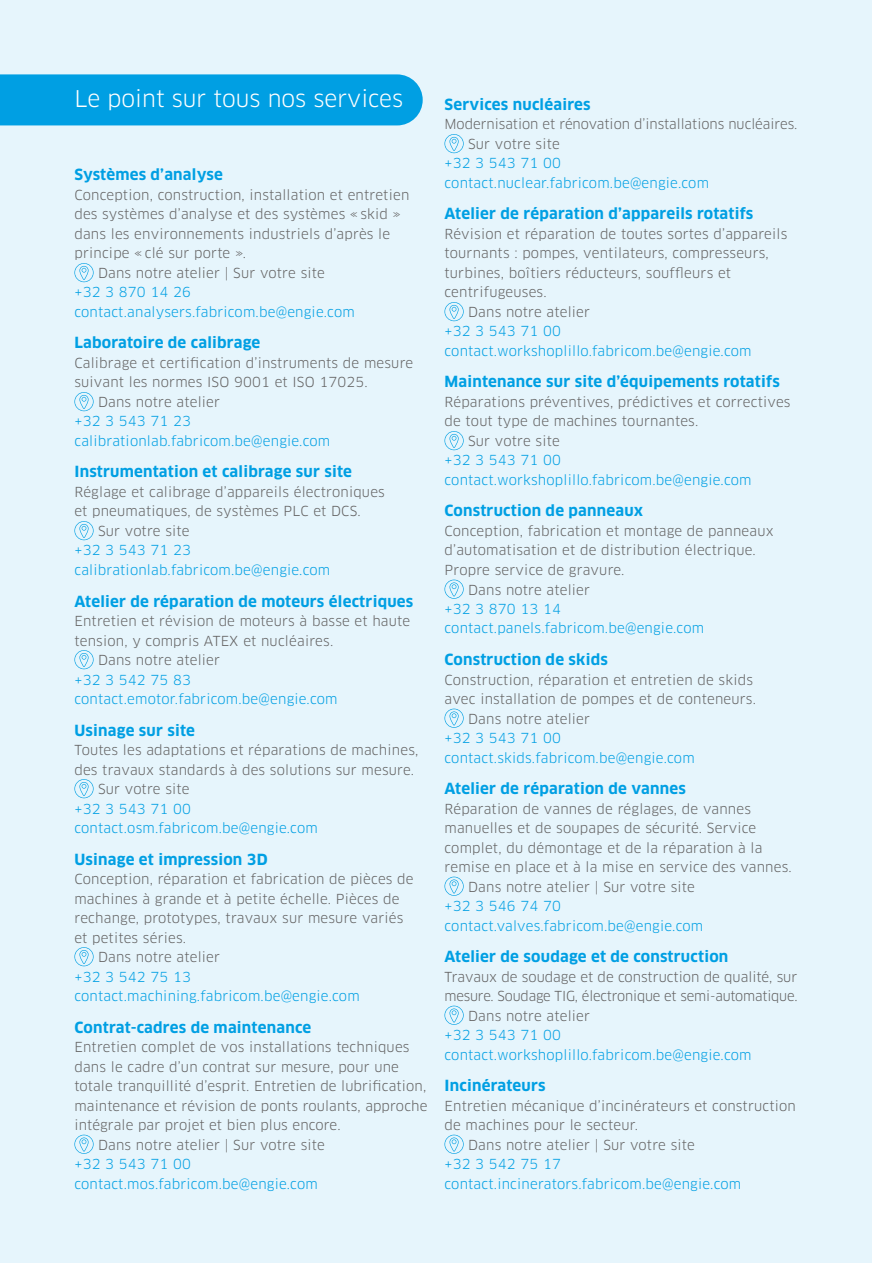
<style>
.page{position:relative;width:872px;height:1263px;background:#e6f5fc}
.page>*{position:absolute;margin:0;border:0;box-sizing:border-box;transform-origin:0 0}
.t1{font:22.5px "Clan Pro";color:#fff}
.t2{font:700 15px "Clan Pro";letter-spacing:.015em;color:#009fe3}
.t3{font:13.5px/19.5px "Clan Pro";letter-spacing:.015em;color:#646363}
.t4{font:13.5px/19.5px "Clan Pro";letter-spacing:.015em;color:#009fe3}
.t5{font:13.5px "Clan Pro";letter-spacing:-.015em;color:#646363}
</style>
<div class="page">
<svg style="left:74px;top:263px;width:20px;height:19px"></svg>
<svg style="left:74px;top:392px;width:20px;height:19px"></svg>
<svg style="left:74px;top:521px;width:20px;height:19px"></svg>
<svg style="left:74px;top:650px;width:20px;height:19px"></svg>
<svg style="left:74px;top:779px;width:20px;height:19px"></svg>
<svg style="left:74px;top:947px;width:20px;height:19px"></svg>
<svg style="left:74px;top:1135px;width:20px;height:19px"></svg>
<svg style="left:444px;top:134px;width:19px;height:19px"></svg>
<svg style="left:444px;top:302px;width:19px;height:19px"></svg>
<svg style="left:444px;top:431px;width:19px;height:19px"></svg>
<svg style="left:444px;top:580px;width:19px;height:19px"></svg>
<svg style="left:444px;top:709px;width:19px;height:19px"></svg>
<svg style="left:444px;top:877px;width:19px;height:19px"></svg>
<svg style="left:444px;top:1006px;width:19px;height:19px"></svg>
<svg style="left:444px;top:1135px;width:19px;height:19px"></svg>
<div style="left:1px;top:74px;width:422px;height:51px;background:#009fe3"></div>
<img style="left:0;top:0;width:1px;height:237px">
<h1 class="t1" style="left:75px;top:86px;width:330px">Le point sur tous nos services</h1>
<p class="t2" style="left:74px;top:166px;width:150px">Systèmes d’analyse</p>
<p class="t3" style="left:74px;top:185px;width:336px">Conception, construction, installation et entretien</p>
<p class="t3" style="left:74px;top:205px;width:328px">des systèmes d’analyse et des systèmes « skid »</p>
<p class="t3" style="left:74px;top:224px;width:317px">dans les environnements industriels d’après le</p>
<p class="t3" style="left:74px;top:244px;width:173px">principe « clé sur porte ».</p>
<p class="t3" style="left:98px;top:263px;width:228px">Dans notre atelier | Sur votre site</p>
<p class="t4" style="left:74px;top:283px;width:282px">+32 3 870 14 26 contact.analysers.fabricom.be@engie.com</p>
<p class="t2" style="left:74px;top:334px;width:187px">Laboratoire de calibrage</p>
<p class="t3" style="left:74px;top:353px;width:340px">Calibrage et certification d’instruments de mesure</p>
<p class="t3" style="left:74px;top:373px;width:295px">suivant les normes ISO 9001 et ISO 17025.</p>
<p class="t3" style="left:98px;top:392px;width:123px">Dans notre atelier</p>
<p class="t4" style="left:74px;top:412px;width:257px">+32 3 543 71 23 calibrationlab.fabricom.be@engie.com</p>
<p class="t2" style="left:74px;top:463px;width:279px">Instrumentation et calibrage sur site</p>
<p class="t3" style="left:74px;top:482px;width:312px">Réglage et calibrage d’appareils électroniques</p>
<p class="t3" style="left:74px;top:502px;width:288px">et pneumatiques, de systèmes PLC et DCS.</p>
<p class="t3" style="left:98px;top:521px;width:93px">Sur votre site</p>
<p class="t4" style="left:74px;top:541px;width:257px">+32 3 543 71 23 calibrationlab.fabricom.be@engie.com</p>
<p class="t2" style="left:74px;top:592px;width:340px">Atelier de réparation de moteurs électriques</p>
<p class="t3" style="left:74px;top:611px;width:337px">Entretien et révision de moteurs à basse et haute</p>
<p class="t3" style="left:74px;top:631px;width:260px">tension, y compris ATEX et nucléaires.</p>
<p class="t3" style="left:98px;top:650px;width:123px">Dans notre atelier</p>
<p class="t4" style="left:74px;top:670px;width:265px">+32 3 542 75 83 contact.emotor.fabricom.be@engie.com</p>
<p class="t2" style="left:74px;top:721px;width:122px">Usinage sur site</p>
<p class="t3" style="left:74px;top:740px;width:345px">Toutes les adaptations et réparations de machines,</p>
<p class="t3" style="left:74px;top:760px;width:341px">des travaux standards à des solutions sur mesure.</p>
<p class="t3" style="left:98px;top:779px;width:93px">Sur votre site</p>
<p class="t4" style="left:74px;top:799px;width:245px">+32 3 543 71 00 contact.osm.fabricom.be@engie.com</p>
<p class="t2" style="left:74px;top:850px;width:195px">Usinage et impression 3D</p>
<p class="t3" style="left:74px;top:869px;width:341px">Conception, réparation et fabrication de pièces de</p>
<p class="t3" style="left:74px;top:889px;width:326px">machines à grande et à petite échelle. Pièces de</p>
<p class="t3" style="left:74px;top:908px;width:330px">rechange, prototypes, travaux sur mesure variés</p>
<p class="t3" style="left:74px;top:928px;width:113px">et petites séries.</p>
<p class="t3" style="left:98px;top:947px;width:123px">Dans notre atelier</p>
<p class="t4" style="left:74px;top:967px;width:287px">+32 3 542 75 13 contact.machining.fabricom.be@engie.com</p>
<p class="t2" style="left:74px;top:1018px;width:238px">Contrat-cadres de maintenance</p>
<p class="t3" style="left:74px;top:1037px;width:336px">Entretien complet de vos installations techniques</p>
<p class="t3" style="left:74px;top:1057px;width:326px">dans le cadre d’un contrat sur mesure, pour une</p>
<p class="t3" style="left:74px;top:1076px;width:353px">totale tranquillité d’esprit. Entretien de lubrification,</p>
<p class="t3" style="left:74px;top:1096px;width:354px">maintenance et révision de ponts roulants, approche</p>
<p class="t3" style="left:74px;top:1115px;width:268px">intégrale par projet et bien plus encore.</p>
<p class="t3" style="left:98px;top:1135px;width:228px">Dans notre atelier | Sur votre site</p>
<p class="t4" style="left:74px;top:1154px;width:245px">+32 3 543 71 00 contact.mos.fabricom.be@engie.com</p>
<p class="t2" style="left:444px;top:96px;width:148px">Services nucléaires</p>
<p class="t3" style="left:468px;top:115px;width:331px;text-indent:-24px">Modernisation et rénovation d’installations nucléaires.<br>Sur votre site</p>
<p class="t4" style="left:444px;top:154px;width:266px">+32 3 543 71 00 contact.nuclear.fabricom.be@engie.com</p>
<p class="t2" style="left:444px;top:205px;width:310px">Atelier de réparation d’appareils rotatifs</p>
<p class="t3" style="left:444px;top:224px;width:344px">Révision et réparation de toutes sortes d’appareils</p>
<p class="t3" style="left:444px;top:244px;width:326px">tournants : pompes, ventilateurs, compresseurs,</p>
<p class="t3" style="left:444px;top:263px;width:288px">turbines, boîtiers réducteurs, souffleurs et</p>
<p class="t3" style="left:444px;top:283px;width:104px">centrifugeuses.</p>
<p class="t3" style="left:468px;top:302px;width:123px">Dans notre atelier</p>
<p class="t4" style="left:444px;top:322px;width:308px">+32 3 543 71 00 contact.workshoplillo.fabricom.be@engie.com</p>
<p class="t2" style="left:444px;top:373px;width:337px">Maintenance sur site d’équipements rotatifs</p>
<p class="t3" style="left:444px;top:392px;width:347px">Réparations préventives, prédictives et correctives</p>
<p class="t3" style="left:444px;top:412px;width:255px">de tout type de machines tournantes.</p>
<p class="t3" style="left:468px;top:431px;width:93px">Sur votre site</p>
<p class="t4" style="left:444px;top:451px;width:308px">+32 3 543 71 00 contact.workshoplillo.fabricom.be@engie.com</p>
<p class="t2" style="left:444px;top:502px;width:200px">Construction de panneaux</p>
<p class="t3" style="left:444px;top:521px;width:331px">Conception, fabrication et montage de panneaux</p>
<p class="t3" style="left:444px;top:541px;width:313px">d’automatisation et de distribution électrique.</p>
<p class="t3" style="left:444px;top:560px;width:182px">Propre service de gravure.</p>
<p class="t3" style="left:468px;top:580px;width:123px">Dans notre atelier</p>
<p class="t4" style="left:444px;top:599px;width:261px">+32 3 870 13 14 contact.panels.fabricom.be@engie.com</p>
<p class="t2" style="left:444px;top:651px;width:165px">Construction de skids</p>
<p class="t3" style="left:444px;top:670px;width:310px">Construction, réparation et entretien de skids</p>
<p class="t3" style="left:444px;top:689px;width:313px">avec installation de pompes et de conteneurs.</p>
<p class="t3" style="left:468px;top:709px;width:123px">Dans notre atelier</p>
<p class="t4" style="left:444px;top:728px;width:252px">+32 3 543 71 00 contact.skids.fabricom.be@engie.com</p>
<p class="t2" style="left:444px;top:780px;width:243px">Atelier de réparation de vannes</p>
<p class="t3" style="left:444px;top:799px;width:308px">Réparation de vannes de réglages, de vannes</p>
<p class="t3" style="left:444px;top:818px;width:313px">manuelles et de soupapes de sécurité. Service</p>
<p class="t3" style="left:444px;top:838px;width:319px">complet, du démontage et de la réparation à la</p>
<p class="t3" style="left:444px;top:857px;width:349px">remise en place et à la mise en service des vannes.</p>
<p class="t3" style="left:468px;top:877px;width:228px">Dans notre atelier | Sur votre site</p>
<p class="t4" style="left:444px;top:896px;width:260px">+32 3 546 74 70 contact.valves.fabricom.be@engie.com</p>
<p class="t2" style="left:444px;top:948px;width:285px">Atelier de soudage et de construction</p>
<p class="t3" style="left:444px;top:967px;width:354px">Travaux de soudage et de construction de qualité, sur</p>
<p class="t5" style="left:444px;top:988px;width:354px">mesure. Soudage TIG, électronique et semi-automatique.</p>
<p class="t3" style="left:468px;top:1006px;width:123px">Dans notre atelier</p>
<p class="t4" style="left:444px;top:1025px;width:308px">+32 3 543 71 00 contact.workshoplillo.fabricom.be@engie.com</p>
<p class="t2" style="left:444px;top:1077px;width:103px">Incinérateurs</p>
<p class="t3" style="left:444px;top:1096px;width:353px">Entretien mécanique d’incinérateurs et construction</p>
<p class="t3" style="left:444px;top:1115px;width:195px">de machines pour le secteur.</p>
<p class="t3" style="left:468px;top:1135px;width:228px">Dans notre atelier | Sur votre site</p>
<p class="t4" style="left:444px;top:1154px;width:298px">+32 3 542 75 17 contact.incinerators.fabricom.be@engie.com</p>
</div>
